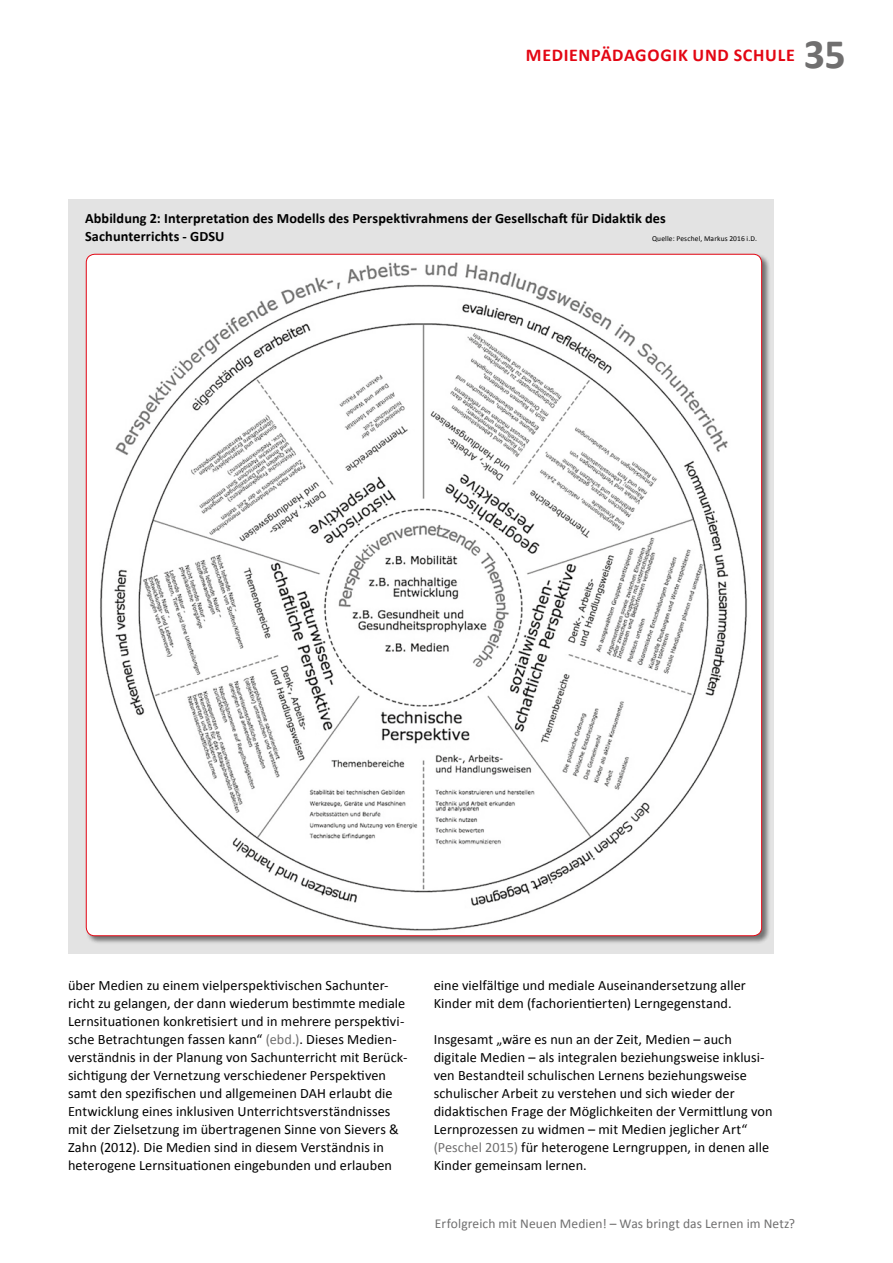
<style>
.page{position:relative;width:893px;height:1263px;background:#fff}
.page>*{position:absolute;margin:0;border:0;box-sizing:border-box;transform-origin:0 0}
.t1{font:700 42px "Calibri";color:#706f6f}
.t2{font:700 18px "Calibri";color:#e30613}
.t3{font:14.25px/18px "Calibri";letter-spacing:.005em;color:#000}
.t4{font:700 14.25px/18px "Calibri";letter-spacing:.01em;color:#000}
.t5{font:13.5px "Calibri";letter-spacing:.005em;color:#706f6f}
.t6{font:7.5px "Calibri";letter-spacing:.02em;color:#000}
.s1{color:#706f6f}
</style>
<div class="page">
<div style="left:68px;top:200px;width:706px;height:754px;background:#e3e3e3"></div>
<div style="left:85px;top:253px;width:686px;height:692px;background:#000;opacity:.5"></div>
<img style="left:86px;top:259px;width:676px;height:677px">
<p class="t2" style="left:526px;top:44px;width:28px">Medienpädagogik</p>
<p class="t2" style="left:693px;top:44px;width:13px">und</p>
<p class="t2" style="left:734px;top:44px;width:21px">Schule</p>
<h1 class="t1" style="left:804px;top:27px;width:44px">35</h1>
<p class="t4" style="left:85px;top:210px;width:582px">Abbildung 2: Interpretation des Modells des Perspektivrahmens der Gesellschaft für Didaktik des<br>Sachunterrichts - GDSU</p>
<p class="t6" style="left:652px;top:234px;width:106px">Quelle: Peschel, Markus 2016 i.D.</p>
<p class="t3" style="left:68px;top:976px;width:341px">über Medien zu einem vielperspektivischen Sachunter&shy;richt zu gelangen, der dann wiederum bestimmte mediale Lernsituationen konkretisiert und in mehrere perspektivi&shy;sche Betrachtungen fassen kann“ <span class="s1">(ebd.)</span>. Dieses Medien&shy;verständnis in der Planung von Sachunterricht mit Berück&shy;sichtigung der Vernetzung verschiedener Perspektiven samt den spezifischen und allgemeinen DAH erlaubt die Entwicklung eines inklusiven Unterrichtsverständnisses mit der Zielsetzung im übertragenen Sinne von Sievers &amp; Zahn (2012). Die Medien sind in diesem Verständnis in heterogene Lernsituationen eingebunden und erlauben</p>
<p class="t3" style="left:434px;top:976px;width:314px">eine vielfältige und mediale Auseinandersetzung aller<br>Kinder mit dem (fachorientierten) Lerngegenstand.</p>
<p class="t3" style="left:434px;top:1030px;width:340px">Insgesamt „wäre es nun an der Zeit, Medien – auch digitale Medien – als integralen beziehungsweise inklusi&shy;ven Bestandteil schulischen Lernens beziehungsweise schulischer Arbeit zu verstehen und sich wieder der didaktischen Frage der Möglichkeiten der Vermittlung von Lernprozessen zu widmen – mit Medien jeglicher Art“ <span class="s1">(Peschel 2015)</span> für heterogene Lerngruppen, in denen alle Kinder gemeinsam lernen.</p>
<p class="t5" style="left:435px;top:1215px;width:362px">Erfolgreich mit Neuen Medien! – Was bringt das Lernen im Netz?</p>
</div>
